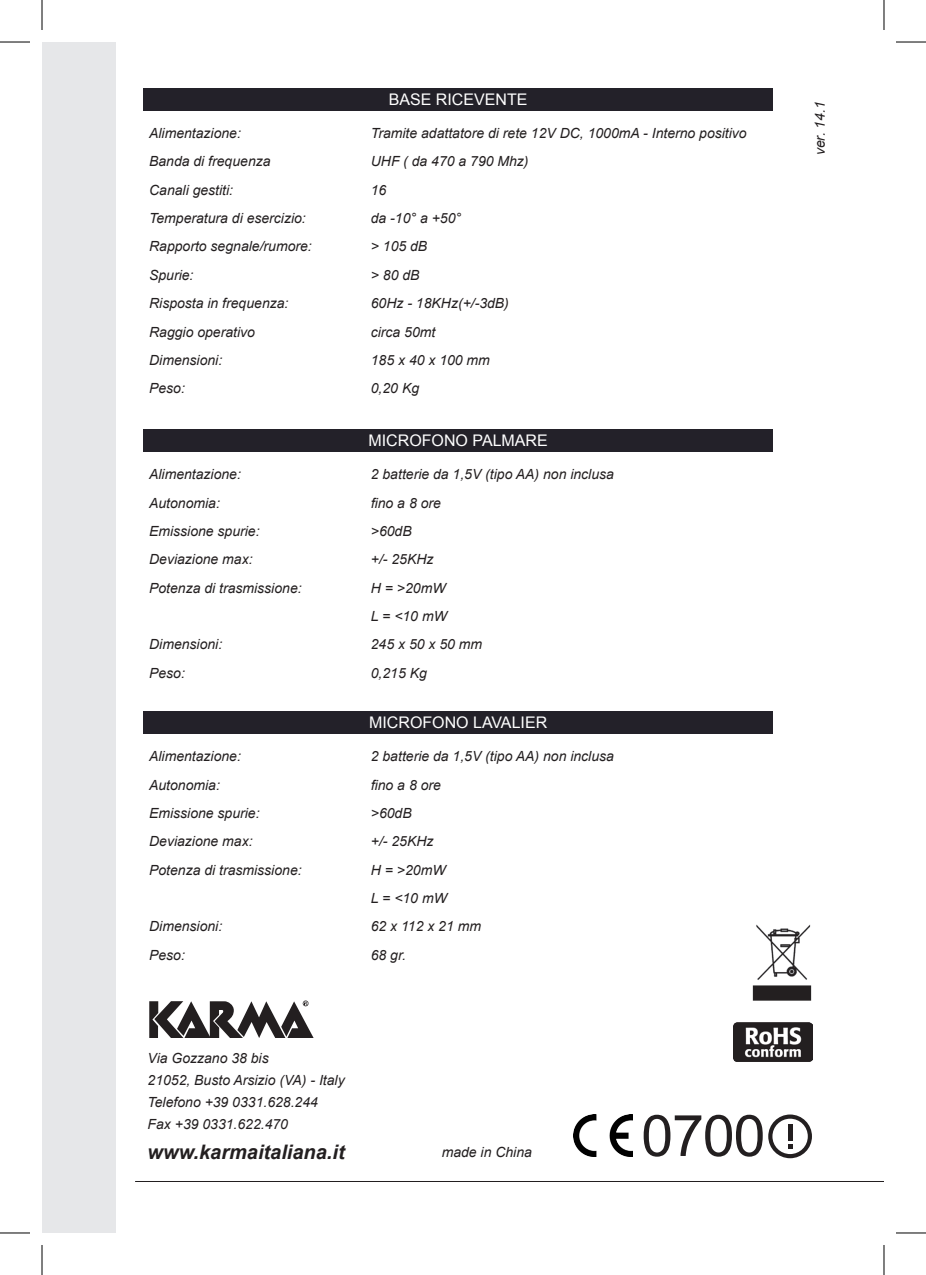
<style>
.page{position:relative;width:926px;height:1275px;background:#fff}
.page>*{position:absolute;margin:0;border:0;box-sizing:border-box;transform-origin:0 0}
.t1{font:57.4px "Arial";color:#231f20}
.t2{font:italic 700 20px "Arial";color:#231f20}
.t3{font:16px "Arial";color:#fff}
.t4{font:italic 14px/22px "Arial";color:#231f20}
</style>
<div class="page">
<div style="left:42px;top:42px;width:73px;height:1191px;background:#e6e7e9"></div>
<hr style="left:135px;top:1181px;width:749px;height:1px;background:#231f20">
<svg style="left:149px;top:1000px;width:164px;height:38px"></svg>
<img style="left:574px;top:1114px;width:59px;height:42px">
<img style="left:734px;top:1022px;width:79px;height:39px">
<img style="left:752px;top:924px;width:60px;height:77px">
<svg style="left:768px;top:1114px;width:44px;height:44px"></svg>
<div style="left:772px;top:1118px;width:36px;height:36px;background:#fff;border-radius:50%"></div>
<svg style="left:788px;top:1144px;width:4px;height:4px"></svg>
<hr style="left:788px;top:1124px;width:4px;height:16px;background:#231f20">
<div style="left:143px;top:88px;width:630px;height:23px;background:#232129"></div>
<div style="left:143px;top:429px;width:630px;height:23px;background:#232129"></div>
<div style="left:143px;top:711px;width:630px;height:23px;background:#232129"></div>
<hr style="left:0;top:42px;width:30px;height:1px;background:#000">
<hr style="left:896px;top:42px;width:30px;height:1px;background:#000">
<hr style="left:0;top:1232px;width:30px;height:1px;background:#000">
<hr style="left:896px;top:1232px;width:30px;height:1px;background:#000">
<hr style="left:42px;top:0;width:1px;height:30px;background:#000">
<hr style="left:42px;top:1245px;width:1px;height:30px;background:#000">
<hr style="left:884px;top:0;width:1px;height:30px;background:#000">
<hr style="left:884px;top:1245px;width:1px;height:30px;background:#000">
<p class="t3" style="left:389px;top:88px;width:140px">BASE RICEVENTE</p>
<p class="t4" style="left:149px;top:122px;width:93px">Alimentazione:</p>
<p class="t4" style="left:371px;top:122px;width:377px">Tramite adattatore di rete 12V DC, 1000mA - Interno positivo</p>
<p class="t4" style="left:149px;top:151px;width:123px">Banda di frequenza</p>
<p class="t4" style="left:371px;top:151px;width:159px">UHF ( da 470 a 790 Mhz)</p>
<p class="t4" style="left:149px;top:179px;width:86px">Canali gestiti:</p>
<p class="t4" style="left:371px;top:179px;width:17px">16</p>
<p class="t4" style="left:149px;top:207px;width:158px">Temperatura di esercizio:</p>
<p class="t4" style="left:371px;top:207px;width:92px">da -10° a +50°</p>
<p class="t4" style="left:149px;top:236px;width:164px">Rapporto segnale/rumore:</p>
<p class="t4" style="left:371px;top:236px;width:58px">&gt; 105 dB</p>
<p class="t4" style="left:149px;top:264px;width:46px">Spurie:</p>
<p class="t4" style="left:371px;top:264px;width:50px">&gt; 80 dB</p>
<p class="t4" style="left:149px;top:292px;width:141px">Risposta in frequenza:</p>
<p class="t4" style="left:371px;top:292px;width:140px">60Hz - 18KHz(+/-3dB)</p>
<p class="t4" style="left:149px;top:321px;width:107px">Raggio operativo</p>
<p class="t4" style="left:371px;top:321px;width:66px">circa 50mt</p>
<p class="t4" style="left:149px;top:349px;width:75px">Dimensioni:</p>
<p class="t4" style="left:371px;top:349px;width:121px">185 x 40 x 100 mm</p>
<p class="t4" style="left:149px;top:377px;width:37px">Peso:</p>
<p class="t4" style="left:371px;top:377px;width:50px">0,20 Kg</p>
<p class="t3" style="left:368px;top:430px;width:181px">MICROFONO PALMARE</p>
<p class="t4" style="left:149px;top:463px;width:93px">Alimentazione:</p>
<p class="t4" style="left:371px;top:463px;width:245px">2 batterie da 1,5V (tipo AA) non inclusa</p>
<p class="t4" style="left:149px;top:492px;width:72px">Autonomia:</p>
<p class="t4" style="left:371px;top:492px;width:72px">fino a 8 ore</p>
<p class="t4" style="left:149px;top:520px;width:112px">Emissione spurie:</p>
<p class="t4" style="left:371px;top:520px;width:42px">&gt;60dB</p>
<p class="t4" style="left:149px;top:548px;width:105px">Deviazione max:</p>
<p class="t4" style="left:371px;top:548px;width:64px">+/- 25KHz</p>
<p class="t4" style="left:149px;top:577px;width:154px">Potenza di trasmissione:</p>
<p class="t4" style="left:371px;top:574px;width:78px;line-height:28.4px">H = &gt;20mW<br>L = &lt;10 mW</p>
<p class="t4" style="left:149px;top:634px;width:75px">Dimensioni:</p>
<p class="t4" style="left:371px;top:634px;width:113px">245 x 50 x 50 mm</p>
<p class="t4" style="left:149px;top:662px;width:37px">Peso:</p>
<p class="t4" style="left:371px;top:662px;width:58px">0,215 Kg</p>
<p class="t3" style="left:369px;top:711px;width:180px">MICROFONO LAVALIER</p>
<p class="t4" style="left:149px;top:745px;width:93px">Alimentazione:</p>
<p class="t4" style="left:371px;top:745px;width:245px">2 batterie da 1,5V (tipo AA) non inclusa</p>
<p class="t4" style="left:149px;top:774px;width:72px">Autonomia:</p>
<p class="t4" style="left:371px;top:774px;width:72px">fino a 8 ore</p>
<p class="t4" style="left:149px;top:802px;width:112px">Emissione spurie:</p>
<p class="t4" style="left:371px;top:802px;width:42px">&gt;60dB</p>
<p class="t4" style="left:149px;top:830px;width:105px">Deviazione max:</p>
<p class="t4" style="left:371px;top:830px;width:64px">+/- 25KHz</p>
<p class="t4" style="left:149px;top:859px;width:154px">Potenza di trasmissione:</p>
<p class="t4" style="left:371px;top:855px;width:78px;line-height:28.4px">H = &gt;20mW<br>L = &lt;10 mW</p>
<p class="t4" style="left:149px;top:915px;width:75px">Dimensioni:</p>
<p class="t4" style="left:371px;top:915px;width:112px">62 x 112 x 21 mm</p>
<p class="t4" style="left:149px;top:944px;width:37px">Peso:</p>
<p class="t4" style="left:371px;top:944px;width:37px">68 gr.</p>
<p class="t4" style="left:148px;top:1047px;width:199px">Via Gozzano 38 bis<br>21052, Busto Arsizio (VA) - Italy<br>Telefono +39 0331.628.244<br>Fax +39 0331.622.470</p>
<h2 class="t2" style="left:148px;top:1138px;width:199px">www.karmaitaliana.it</h2>
<p class="t4" style="left:442px;top:1141px;width:92px">made in China</p>
<h1 class="t1" style="left:641px;top:1096px;width:126px">0700</h1>
<p class="t4" style="left:809px;top:155px;width:55px;rotate:-90deg">ver. 14.1</p>
</div>
